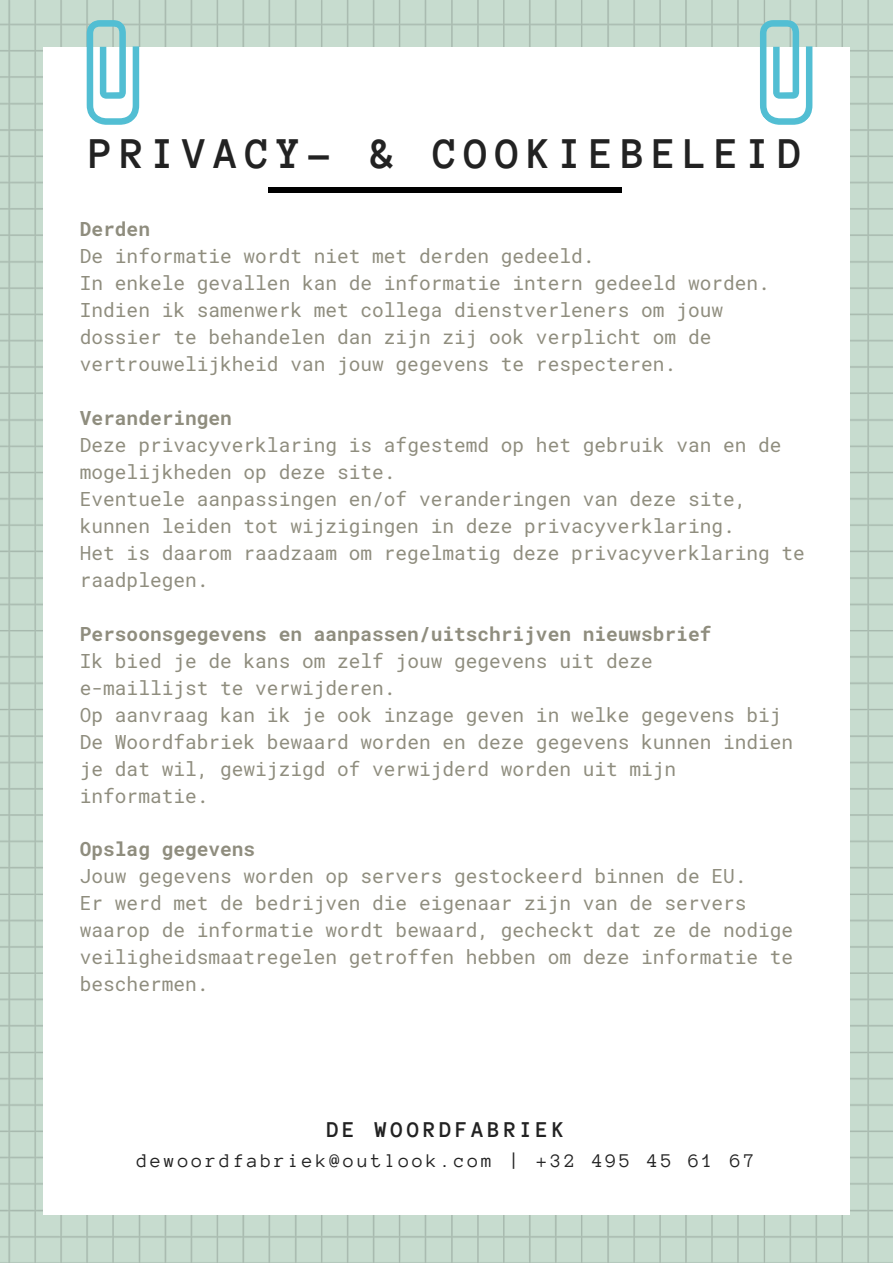
<style>
.page{position:relative;width:893px;height:1264px;background:#fff}
.page>*{position:absolute;margin:0;border:0;box-sizing:border-box;transform-origin:0 0}
.t1{font:700 45px "Anonymous Pro";letter-spacing:.15em;color:#222}
.t2{font:700 23.1px "Anonymous Pro";letter-spacing:.15em;color:#222}
.t3{font:19.8px "Anonymous Pro";letter-spacing:.15em;color:#222}
.t4{font:19.5px/27px "Roboto Mono";color:#8f8d7e}
.t5{font:700 19.5px "Roboto Mono";color:#8f8d7e}
</style>
<div class="page">
<img style="left:0;top:0;width:892px;height:1262px">
<div style="left:44px;top:47px;width:805px;height:1167px;background:#fff"></div>
<div style="left:268px;top:187px;width:354px;height:5px;background:#000"></div>
<svg style="left:87px;top:20px;width:52px;height:105px"></svg>
<svg style="left:759px;top:20px;width:53px;height:105px"></svg>
<p class="t1" style="left:89px;top:131px;width:714px">PRIVACY- &amp; COOKIEBELEID</p>
<p class="t5" style="left:80px;top:215px;width:72px">Derden</p>
<p class="t4" style="left:80px;top:241px;width:516px">De informatie wordt niet met derden gedeeld.</p>
<p class="t4" style="left:80px;top:268px;width:691px">In enkele gevallen kan de informatie intern gedeeld worden.</p>
<p class="t4" style="left:80px;top:295px;width:644px">Indien ik samenwerk met collega dienstverleners om jouw dossier te behandelen dan zijn zij ook verplicht om de vertrouwelijkheid van jouw gegevens te respecteren.</p>
<p class="t5" style="left:80px;top:404px;width:153px">Veranderingen</p>
<p class="t4" style="left:80px;top:430px;width:703px">Deze privacyverklaring is afgestemd op het gebruik van en de mogelijkheden op deze site.</p>
<p class="t4" style="left:80px;top:484px;width:668px">Eventuele aanpassingen en/of veranderingen van deze site,</p>
<p class="t4" style="left:80px;top:511px;width:656px">kunnen leiden tot wijzigingen in deze privacyverklaring.</p>
<p class="t4" style="left:80px;top:538px;width:726px">Het is daarom raadzaam om regelmatig deze privacyverklaring te raadplegen.</p>
<p class="t5" style="left:80px;top:620px;width:633px">Persoonsgegevens en aanpassen/uitschrijven nieuwsbrief</p>
<p class="t4" style="left:80px;top:646px;width:574px">Ik bied je de kans om zelf jouw gegevens uit deze</p>
<p class="t4" style="left:80px;top:673px;width:317px">e-maillijst te verwijderen.</p>
<p class="t4" style="left:80px;top:700px;width:714px">Op aanvraag kan ik je ook inzage geven in welke gegevens bij De Woordfabriek bewaard worden en deze gegevens kunnen indien je dat wil, gewijzigd of verwijderd worden uit mijn informatie.</p>
<p class="t5" style="left:80px;top:836px;width:177px">Opslag gegevens</p>
<p class="t4" style="left:80px;top:862px;width:668px">Jouw gegevens worden op servers gestockeerd binnen de EU.</p>
<p class="t4" style="left:80px;top:889px;width:668px">Er werd met de bedrijven die eigenaar zijn van de servers</p>
<p class="t4" style="left:80px;top:916px;width:715px;text-align:justify">waarop de informatie wordt bewaard, gecheckt dat ze de nodige veiligheidsmaatregelen getroffen hebben om deze informatie te beschermen.</p>
<p class="t2" style="left:327px;top:1118px;width:239px">DE WOORDFABRIEK</p>
<p class="t3" style="left:137px;top:1151px;width:619px">dewoordfabriek@outlook.com | +32 495 45 61 67</p>
</div>
